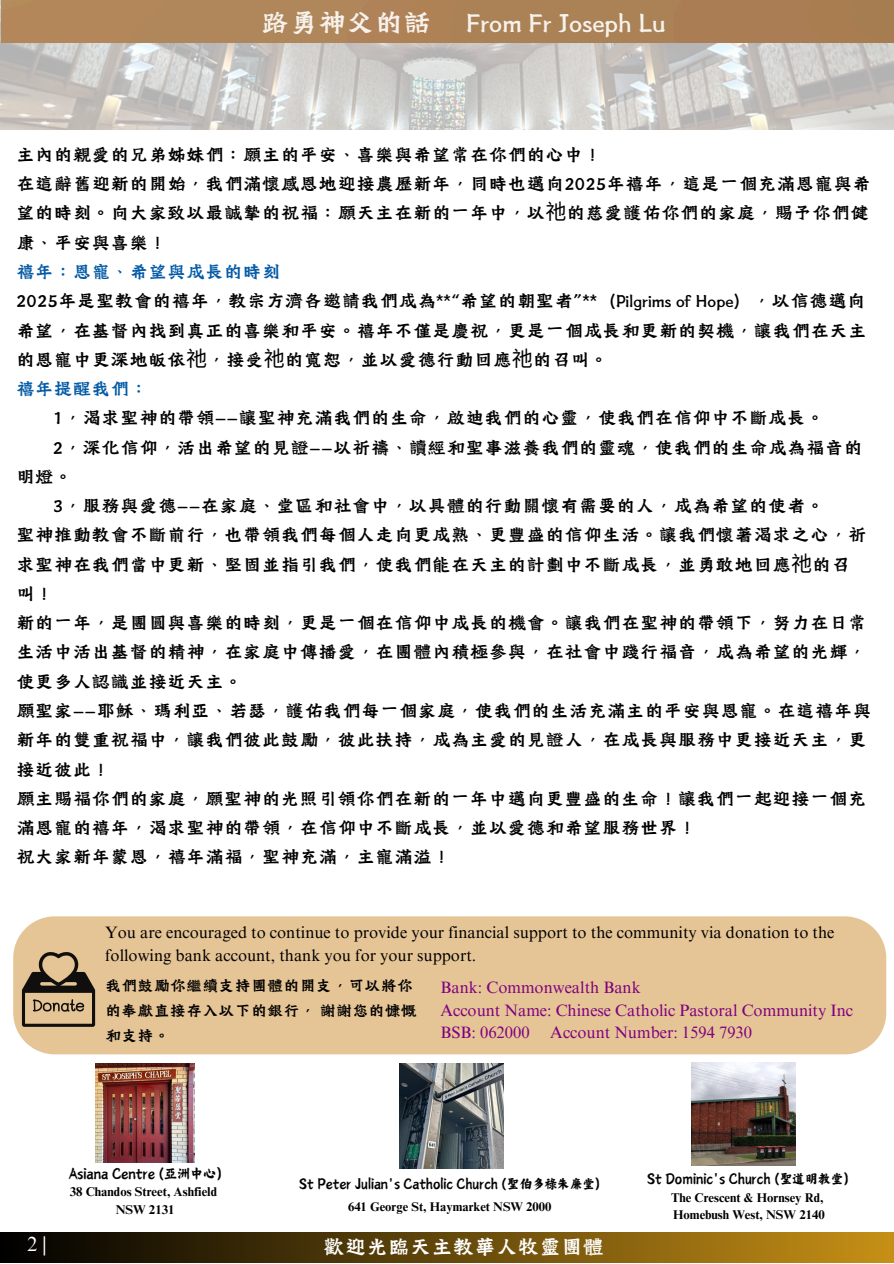
<style>
.page{position:relative;width:894px;height:1264px;background:#fff}
.page>*{position:absolute;margin:0;border:0;box-sizing:border-box;transform-origin:0 0}
.t1{font:31.5px "Canva Tide Kaplan HK";color:#f7f2ec}
.t2{font:24px "Canva Tide Kaplan HK";color:#fff}
.t3{font:21px "Canva Tide Kaplan HK";color:#000}
.t4{font:21px "Canva Tide Kaplan HK";color:#035aa6}
.t5{font:20.4px "Times NRMT Pro";color:#fff}
.t6{font:18px/24.8px "Canva Tide Kaplan HK";color:#000}
.t7{font:16.5px/22.5px "Times NRMT Pro";color:#000}
.t8{font:16.5px/22.5px "Times NRMT Pro";color:#800080}
.t9{font:14.55px "Canva Yi Cai TC";color:#000}
.t10{font:14.25px "Canva Yi Cai TC";color:#000}
.t11{font:13.95px "Canva Yi Cai TC";color:#000}
.t12{font:700 12.75px "Times NRMT Pro";color:#000}
.t13{font:700 12.6px "Times NRMT Pro";color:#000}
.s1{font-family:"Noto Sans CJ Ksc"}
</style>
<div class="page">
<div style="left:0;top:1232px;width:893px;height:30px;background:linear-gradient(to right,#000,#c69016)"></div>
<img style="left:95px;top:1063px;width:100px;height:99px">
<img style="left:399px;top:1063px;width:104px;height:104px">
<img style="left:691px;top:1062px;width:104px;height:103px">
<img style="left:0;top:0;width:892px;height:129px">
<div style="left:1px;top:0;width:892px;height:43px;background:#af8255"></div>
<div style="left:13px;top:916px;width:873px;height:138px;background:#e5c495"></div>
<svg style="left:22px;top:951px;width:73px;height:75px;background:#9b8565"></svg>
<h5 class="t1" style="left:261px;top:5px;width:406px">路勇神父的話 From Fr Joseph Lu</h5>
<p class="t3" style="left:16px;top:142px;width:587px">主內的親愛的兄弟姊妹們：願主的平安、喜樂與希望常在你們的心中！</p>
<p class="t3" style="left:16px;top:172px;width:856px">在這辭舊迎新的開始，我們滿懷感恩地迎接農歷新年，同時也邁向2025年禧年，這是一個充滿恩寵與希</p>
<p class="t3" style="left:16px;top:201px;width:854px">望的時刻。向大家致以最誠摯的祝福：願天主在新的一年中，以<span class="s1">祂</span>的慈愛護佑你們的家庭，賜予你們健</p>
<p class="t3" style="left:16px;top:230px;width:153px">康、平安與喜樂！</p>
<p class="t4" style="left:16px;top:259px;width:266px">禧年：恩寵、希望與成長的時刻</p>
<p class="t3" style="left:16px;top:289px;width:851px">2025年是聖教會的禧年，教宗方濟各邀請我們成為**“希望的朝聖者”**（Pilgrims of Hope），以信德邁向</p>
<p class="t3" style="left:16px;top:318px;width:852px">希望，在基督內找到真正的喜樂和平安。禧年不僅是慶祝，更是一個成長和更新的契機，讓我們在天主</p>
<p class="t3" style="left:16px;top:347px;width:593px">的恩寵中更深地皈依<span class="s1">祂</span>，接受<span class="s1">祂</span>的寬恕，並以愛德行動回應<span class="s1">祂</span>的召叫。</p>
<p class="t4" style="left:16px;top:376px;width:134px">禧年提醒我們：</p>
<p class="t3" style="left:53px;top:406px;width:773px">1，渴求聖神的帶領——讓聖神充滿我們的生命，啟迪我們的心靈，使我們在信仰中不斷成長。</p>
<p class="t3" style="left:53px;top:435px;width:810px">2，深化信仰，活出希望的見證——以祈禱、讀經和聖事滋養我們的靈魂，使我們的生命成為福音的</p>
<p class="t3" style="left:16px;top:464px;width:58px">明燈。</p>
<p class="t3" style="left:53px;top:493px;width:772px">3，服務與愛德——在家庭、堂區和社會中，以具體的行動關懷有需要的人，成為希望的使者。</p>
<p class="t3" style="left:16px;top:523px;width:852px">聖神推動教會不斷前行，也帶領我們每個人走向更成熟、更豐盛的信仰生活。讓我們懷著渴求之心，祈</p>
<p class="t3" style="left:16px;top:552px;width:835px">求聖神在我們當中更新、堅固並指引我們，使我們能在天主的計劃中不斷成長，並勇敢地回應<span class="s1">祂</span>的召</p>
<p class="t3" style="left:16px;top:581px;width:39px">叫！</p>
<p class="t3" style="left:16px;top:610px;width:852px">新的一年，是團圓與喜樂的時刻，更是一個在信仰中成長的機會。讓我們在聖神的帶領下，努力在日常</p>
<p class="t3" style="left:16px;top:640px;width:852px">生活中活出基督的精神，在家庭中傳播愛，在團體內積極參與，在社會中踐行福音，成為希望的光輝，</p>
<p class="t3" style="left:16px;top:669px;width:228px">使更多人認識並接近天主。</p>
<p class="t3" style="left:16px;top:698px;width:856px">願聖家——耶穌、瑪利亞、若瑟，護佑我們每一個家庭，使我們的生活充滿主的平安與恩寵。在這禧年與</p>
<p class="t3" style="left:16px;top:727px;width:852px">新年的雙重祝福中，讓我們彼此鼓勵，彼此扶持，成為主愛的見證人，在成長與服務中更接近天主，更</p>
<p class="t3" style="left:16px;top:757px;width:96px">接近彼此！</p>
<p class="t3" style="left:16px;top:786px;width:852px">願主賜福你們的家庭，願聖神的光照引領你們在新的一年中邁向更豐盛的生命！讓我們一起迎接一個充</p>
<p class="t3" style="left:16px;top:815px;width:682px">滿恩寵的禧年，渴求聖神的帶領，在信仰中不斷成長，並以愛德和希望服務世界！</p>
<p class="t3" style="left:16px;top:844px;width:436px">祝大家新年蒙恩，禧年滿福，聖神充滿，主寵滿溢！</p>
<h5 class="t7" style="left:105px;top:923px;width:730px">You are encouraged to continue to provide your financial support to the community via donation to the following bank account, thank you for your support.</h5>
<p class="t6" style="left:105px;top:972px;width:313px">我們鼓勵你繼續支持團體的開支，可以將你的奉獻直接存入以下的銀行，謝謝您的慷慨和支持。</p>
<p class="t8" style="left:440px;top:978px;width:414px">Bank: Commonwealth Bank<br>Account Name: Chinese Catholic Pastoral Community Inc<br>BSB: 062000</p>
<p class="t8" style="left:550px;top:1023px;width:203px">Account Number: 1594 7930</p>
<h4 class="t9" style="left:68px;top:1166px;width:155px">Asiana Centre (亞洲中心)</h4>
<h4 class="t12" style="left:70px;top:1186px;width:149px">38 Chandos Street, Ashfield</h4>
<h4 class="t12" style="left:116px;top:1204px;width:60px">NSW 2131</h4>
<p class="t11" style="left:299px;top:1176px;width:302px">St Peter Julian's Catholic Church (聖伯多祿朱廉堂)</p>
<h5 class="t13" style="left:348px;top:1201px;width:205px">641 George St, Haymarket NSW 2000</h5>
<p class="t5" style="left:27px;top:1236px;width:21px">2|</p>
<h3 class="t2" style="left:323px;top:1232px;width:282px">歡迎光臨天主教華人牧靈團體</h3>
<p class="t10" style="left:647px;top:1171px;width:203px">St Dominic's Church (聖道明教堂)</p>
<p class="t12" style="left:670px;top:1192px;width:154px">The Crescent &amp; Hornsey Rd,</p>
<p class="t12" style="left:673px;top:1209px;width:153px">Homebush West, NSW 2140</p>
</div>
